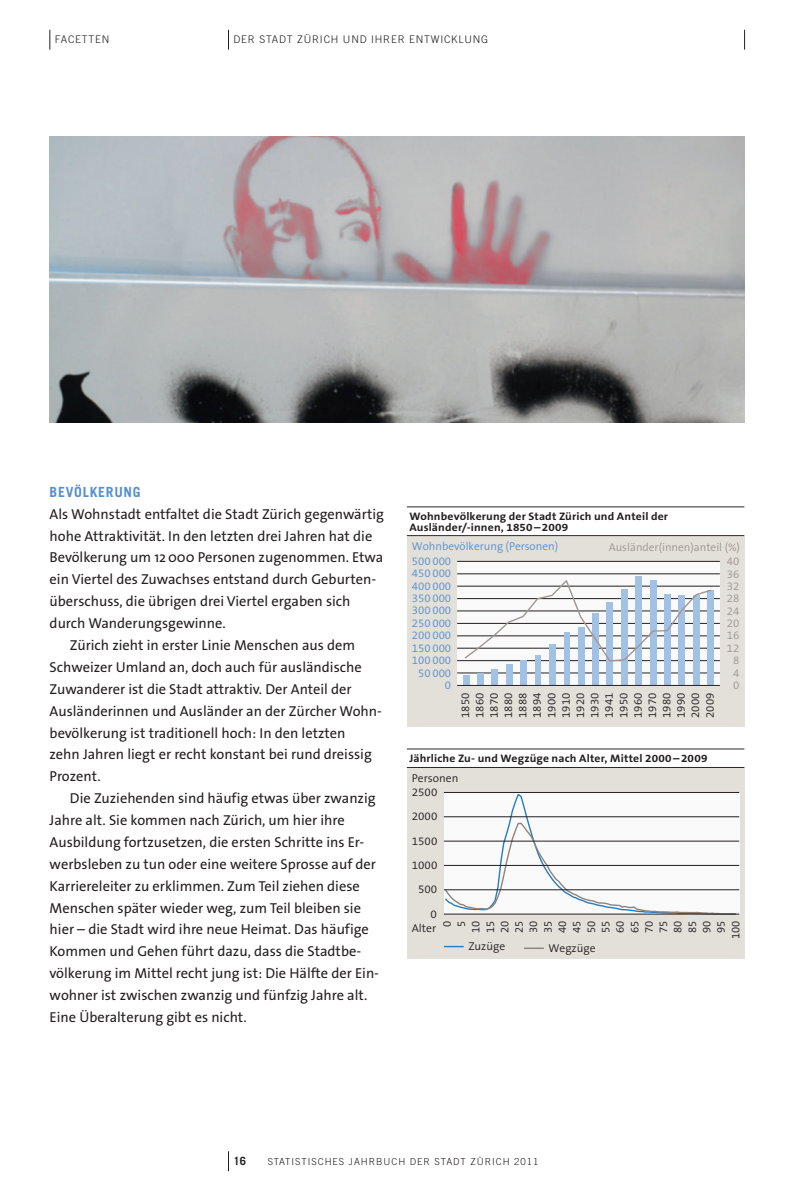
<style>
.page{position:relative;width:794px;height:1191px;background:#fff}
.page>*{position:absolute;margin:0;border:0;box-sizing:border-box;transform-origin:0 0}
.t1{font:14.35px "The Sans OT5 Plain";color:#231f20}
.t2{font:700 14px "Trade Gothic LT Std";color:#5990cb}
.t3{font:300 11.38px/14.3px "The Sans OT4";color:#231f20;text-align:justify}
.t4{font:300 11.38px/12.4px "The Sans OT4";color:#5990cb;text-align:right}
.t5{font:300 11.38px "The Sans OT4";color:#a19692}
.t6{font:700 11.38px "Trade Gothic LT Std";color:#231f20}
.t7{font:700 10.85px/11.4px "The Sans OT7";letter-spacing:.015em;color:#231f20;scale:1.07 1}
.t8{font:300 10.5px "Trade Gothic LT Std";letter-spacing:.075em;color:#231f20}
.t9{font:300 9.62px "Trade Gothic LT Std";letter-spacing:.1em;color:#231f20}
</style>
<div class="page">
<img style="left:50px;top:136px;width:694px;height:286px">
<div style="left:407px;top:536px;width:337px;height:191px;background:#e3dfd9"></div>
<div style="left:457px;top:561px;width:263px;height:124px;background:#fafafa"></div>
<hr style="left:457px;top:672px;width:263px;height:1px;background:#231f20">
<hr style="left:457px;top:660px;width:263px;height:1px;background:#231f20">
<hr style="left:457px;top:648px;width:263px;height:1px;background:#231f20">
<hr style="left:457px;top:635px;width:263px;height:1px;background:#231f20">
<hr style="left:457px;top:623px;width:263px;height:1px;background:#231f20">
<hr style="left:457px;top:610px;width:263px;height:1px;background:#231f20">
<hr style="left:457px;top:598px;width:263px;height:1px;background:#231f20">
<hr style="left:457px;top:586px;width:263px;height:1px;background:#231f20">
<hr style="left:457px;top:573px;width:263px;height:1px;background:#231f20">
<hr style="left:457px;top:561px;width:263px;height:1px;background:#231f20">
<div style="left:463px;top:675px;width:6px;height:10px;background:#a1c1e5"></div>
<div style="left:477px;top:672px;width:6px;height:13px;background:#a1c1e5"></div>
<div style="left:492px;top:669px;width:6px;height:16px;background:#a1c1e5"></div>
<div style="left:506px;top:663px;width:6px;height:22px;background:#a1c1e5"></div>
<div style="left:520px;top:659px;width:6px;height:26px;background:#a1c1e5"></div>
<div style="left:535px;top:655px;width:6px;height:30px;background:#a1c1e5"></div>
<div style="left:549px;top:643px;width:6px;height:42px;background:#a1c1e5"></div>
<div style="left:564px;top:632px;width:6px;height:53px;background:#a1c1e5"></div>
<div style="left:578px;top:627px;width:6px;height:58px;background:#a1c1e5"></div>
<div style="left:592px;top:613px;width:6px;height:72px;background:#a1c1e5"></div>
<div style="left:607px;top:602px;width:6px;height:83px;background:#a1c1e5"></div>
<div style="left:621px;top:588px;width:6px;height:97px;background:#a1c1e5"></div>
<div style="left:636px;top:576px;width:6px;height:109px;background:#a1c1e5"></div>
<div style="left:650px;top:580px;width:6px;height:105px;background:#a1c1e5"></div>
<div style="left:664px;top:594px;width:6px;height:91px;background:#a1c1e5"></div>
<div style="left:679px;top:595px;width:6px;height:90px;background:#a1c1e5"></div>
<div style="left:693px;top:595px;width:6px;height:90px;background:#a1c1e5"></div>
<div style="left:707px;top:590px;width:6px;height:95px;background:#a1c1e5"></div>
<svg style="left:463px;top:578px;width:249px;height:84px"></svg>
<hr style="left:457px;top:685px;width:263px;height:1px;background:#231f20">
<hr style="left:407px;top:535px;width:337px;height:1px;background:#231f20">
<hr style="left:407px;top:506px;width:337px;height:1px;background:#231f20">
<div style="left:407px;top:767px;width:337px;height:191px;background:#e3dfd9"></div>
<svg style="left:444px;top:793px;width:292px;height:122px;background:#f2f3f4"></svg>
<svg style="left:444px;top:946px;width:20px;height:1px"></svg>
<hr style="left:524px;top:947px;width:20px;height:2px;background:#8d837d">
<hr style="left:444px;top:913px;width:295px;height:1px;background:#231f20">
<hr style="left:444px;top:889px;width:295px;height:1px;background:#231f20">
<hr style="left:444px;top:865px;width:295px;height:1px;background:#231f20">
<hr style="left:444px;top:841px;width:295px;height:1px;background:#231f20">
<hr style="left:444px;top:816px;width:295px;height:1px;background:#231f20">
<hr style="left:444px;top:792px;width:295px;height:1px;background:#231f20">
<hr style="left:407px;top:767px;width:337px;height:1px;background:#231f20">
<hr style="left:407px;top:748px;width:337px;height:1px;background:#231f20">
<svg style="left:228px;top:1151px;width:1px;height:20px"></svg>
<svg style="left:50px;top:30px;width:1px;height:20px"></svg>
<svg style="left:228px;top:30px;width:1px;height:20px"></svg>
<svg style="left:744px;top:30px;width:1px;height:20px"></svg>
<p class="t8" style="left:55px;top:33px;width:56px">FACETTEN</p>
<p class="t8" style="left:233px;top:34px;width:256px">DER STADT ZÜRICH UND IHRER ENTWICKLUNG</p>
<p class="t2" style="left:50px;top:483px;width:43px">BEVÖLKERUNG</p>
<p class="t1" style="left:50px;top:504px;width:336px">Als Wohnstadt entfaltet die Stadt Zürich gegenwärtig</p>
<p class="t1" style="left:50px;top:526px;width:324px">hohe Attraktivität. In den letzten drei Jahren hat die</p>
<p class="t1" style="left:50px;top:548px;width:335px">Bevölkerung um 12000 Personen zugenommen. Etwa</p>
<p class="t1" style="left:50px;top:570px;width:328px">ein Viertel des Zuwachses entstand durch Geburten-</p>
<p class="t1" style="left:50px;top:592px;width:302px">überschuss, die übrigen drei Viertel ergaben sich</p>
<p class="t1" style="left:50px;top:614px;width:178px">durch Wanderungsgewinne.</p>
<p class="t1" style="left:70px;top:636px;width:287px">Zürich zieht in erster Linie Menschen aus dem</p>
<p class="t1" style="left:50px;top:658px;width:314px">Schweizer Umland an, doch auch für ausländische</p>
<p class="t1" style="left:50px;top:679px;width:303px">Zuwanderer ist die Stadt attraktiv. Der Anteil der</p>
<p class="t1" style="left:50px;top:701px;width:334px">Ausländerinnen und Ausländer an der Zürcher Wohn-</p>
<p class="t1" style="left:50px;top:723px;width:297px">bevölkerung ist traditionell hoch: In den letzten</p>
<p class="t1" style="left:50px;top:745px;width:324px">zehn Jahren liegt er recht konstant bei rund dreissig</p>
<p class="t1" style="left:50px;top:767px;width:53px">Prozent.</p>
<p class="t1" style="left:70px;top:789px;width:307px">Die Zuziehenden sind häufig etwas über zwanzig</p>
<p class="t1" style="left:50px;top:811px;width:297px">Jahre alt. Sie kommen nach Zürich, um hier ihre</p>
<p class="t1" style="left:50px;top:833px;width:316px">Ausbildung fortzusetzen, die ersten Schritte ins Er-</p>
<p class="t1" style="left:50px;top:854px;width:328px">werbsleben zu tun oder eine weitere Sprosse auf der</p>
<p class="t1" style="left:50px;top:876px;width:312px">Karriereleiter zu erklimmen. Zum Teil ziehen diese</p>
<p class="t1" style="left:50px;top:898px;width:313px">Menschen später wieder weg, zum Teil bleiben sie</p>
<p class="t1" style="left:50px;top:920px;width:321px">hier – die Stadt wird ihre neue Heimat. Das häufige</p>
<p class="t1" style="left:50px;top:942px;width:313px">Kommen und Gehen führt dazu, dass die Stadtbe-</p>
<p class="t1" style="left:50px;top:964px;width:331px">völkerung im Mittel recht jung ist: Die Hälfte der Ein-</p>
<p class="t1" style="left:50px;top:986px;width:319px">wohner ist zwischen zwanzig und fünfzig Jahre alt.</p>
<p class="t1" style="left:50px;top:1008px;width:199px">Eine Überalterung gibt es nicht.</p>
<p class="t7" style="left:409px;top:510px;width:243px">Wohnbevölkerung der Stadt Zürich und Anteil der<br>Ausländer/-innen, 1850–2009</p>
<p class="t4" style="left:412px;top:540px;width:148px">Wohnbevölkerung (Personen)</p>
<p class="t5" style="left:609px;top:540px;width:133px">Ausländer(innen)anteil (%)</p>
<p class="t4" style="left:412px;top:554px;width:41px">500 000</p>
<p class="t5" style="left:727px;top:554px;width:14px">40</p>
<p class="t4" style="left:412px;top:567px;width:41px">450 000</p>
<p class="t5" style="left:727px;top:566px;width:14px">36</p>
<p class="t4" style="left:412px;top:579px;width:41px">400 000</p>
<p class="t5" style="left:727px;top:579px;width:14px">32</p>
<p class="t4" style="left:412px;top:592px;width:41px">350 000</p>
<p class="t5" style="left:727px;top:591px;width:14px">28</p>
<p class="t4" style="left:412px;top:604px;width:41px">300 000</p>
<p class="t5" style="left:727px;top:603px;width:14px">24</p>
<p class="t4" style="left:412px;top:617px;width:41px">250 000</p>
<p class="t5" style="left:727px;top:616px;width:14px">20</p>
<p class="t4" style="left:412px;top:629px;width:41px">200 000</p>
<p class="t5" style="left:727px;top:628px;width:14px">16</p>
<p class="t4" style="left:412px;top:641px;width:41px">150 000</p>
<p class="t5" style="left:727px;top:640px;width:14px">12</p>
<p class="t4" style="left:412px;top:654px;width:41px">100 000</p>
<p class="t5" style="left:733px;top:653px;width:8px">8</p>
<p class="t4" style="left:418px;top:666px;width:35px">50 000<br>0</p>
<p class="t5" style="left:733px;top:665px;width:8px">4</p>
<p class="t5" style="left:733px;top:678px;width:8px">0</p>
<p class="t3" style="left:458px;top:718px;width:27px;rotate:-90deg">1850<br>1860<br>1870<br>1880<br>1888<br>1894<br>1900<br>1910<br>1920<br>1930<br>1941<br>1950<br>1960<br>1970<br>1980<br>1990<br>2000<br>2009</p>
<p class="t7" style="left:409px;top:752px;width:280px">Jährliche Zu- und Wegzüge nach Alter, Mittel 2000–2009</p>
<p class="t3" style="left:412px;top:771px;width:48px">Personen</p>
<p class="t3" style="left:412px;top:785px;width:27px">2500</p>
<p class="t3" style="left:412px;top:809px;width:27px">2000</p>
<p class="t3" style="left:412px;top:833px;width:27px">1500</p>
<p class="t3" style="left:412px;top:858px;width:27px">1000</p>
<p class="t3" style="left:418px;top:882px;width:21px">500</p>
<p class="t3" style="left:431px;top:906px;width:8px">0</p>
<p class="t3" style="left:440px;top:939px;width:20px;text-align:right;rotate:-90deg">0<br>5<br>10<br>15<br>20<br>25<br>30<br>35<br>40<br>45<br>50<br>55<br>60<br>65<br>70<br>75<br>80<br>85<br>90<br>95<br>100</p>
<p class="t3" style="left:468px;top:939px;width:38px">Zuzüge</p>
<p class="t3" style="left:548px;top:940px;width:49px">Wegzüge</p>
<p class="t3" style="left:412px;top:921px;width:26px">Alter</p>
<p class="t6" style="left:233px;top:1153px;width:14px">16</p>
<p class="t9" style="left:268px;top:1155px;width:272px">STATISTISCHES JAHRBUCH DER STADT ZÜRICH 2011</p>
</div>
